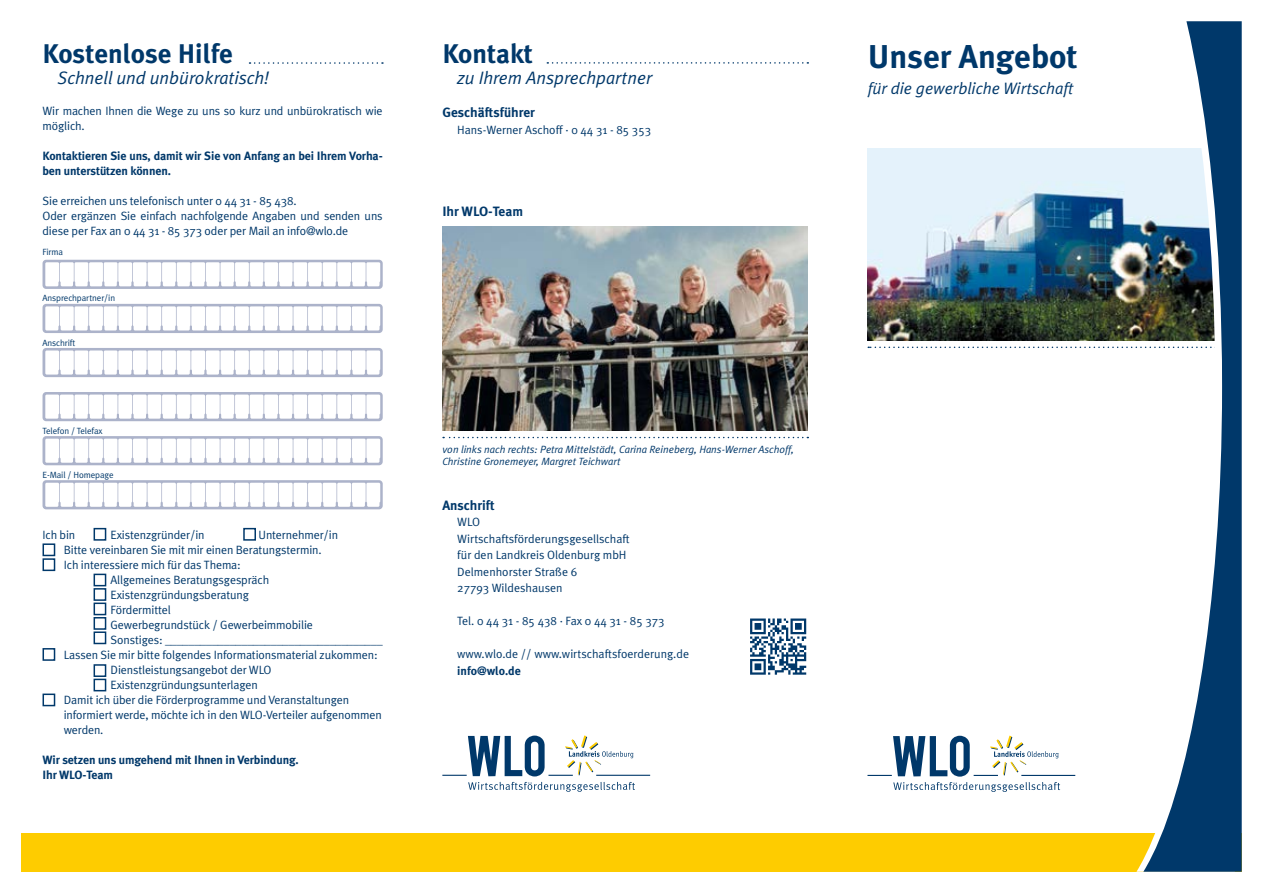
<style>
.page{position:relative;width:1263px;height:893px;background:#fff}
.page>*{position:absolute;margin:0;border:0;box-sizing:border-box;transform-origin:0 0}
.t1{font:700 33px "Meta Plus";color:#00386a}
.t2{font:700 27px "Meta Plus";color:#00386a}
.t3{font:italic 18px "Meta Plus Normal";color:#00386a}
.t4{font:italic 16.5px "Meta Plus Normal";color:#00386a}
.t5{font:700 13.5px "Meta Plus";color:#00386a}
.t6{font:12px/16.5px "Meta Plus Normal";letter-spacing:-.01em;color:#00386a}
.t7{font:700 12px/15px "Meta Plus";letter-spacing:-.01em;color:#00386a}
.t8{font:italic 10.5px/12.6px "Meta Plus Normal";color:#00386a}
.t9{font:9px "Meta Plus Normal";letter-spacing:-.01em;color:#00386a}
</style>
<div class="page">
<div style="left:21px;top:833px;width:1221px;height:39px;background:#fecc00"></div>
<img style="left:867px;top:149px;width:269px;height:191px">
<svg style="left:867px;top:736px;width:193px;height:56px"></svg>
<hr style="left:1021px;top:775px;width:54px;height:1px;background:#00386a">
<svg style="left:868px;top:347px;width:268px;height:1px"></svg>
<svg style="left:1136px;top:148px;width:7px;height:724px"></svg>
<svg style="left:1143px;top:21px;width:99px;height:851px"></svg>
<svg style="left:249px;top:62px;width:134px;height:2px"></svg>
<svg style="left:43px;top:260px;width:340px;height:29px"></svg>
<svg style="left:43px;top:304px;width:340px;height:29px"></svg>
<svg style="left:43px;top:348px;width:340px;height:29px"></svg>
<svg style="left:43px;top:392px;width:340px;height:29px"></svg>
<svg style="left:43px;top:436px;width:340px;height:29px"></svg>
<svg style="left:43px;top:480px;width:340px;height:29px"></svg>
<div style="left:43px;top:693px;width:12px;height:13px;border:2px solid #00386a"></div>
<div style="left:94px;top:664px;width:12px;height:13px;border:2px solid #00386a"></div>
<div style="left:94px;top:679px;width:12px;height:12px;border:2px solid #00386a"></div>
<div style="left:43px;top:543px;width:12px;height:13px;border:2px solid #00386a"></div>
<div style="left:94px;top:631px;width:12px;height:13px;border:2px solid #00386a"></div>
<div style="left:94px;top:574px;width:12px;height:12px;border:2px solid #00386a"></div>
<div style="left:94px;top:588px;width:12px;height:13px;border:2px solid #00386a"></div>
<div style="left:94px;top:603px;width:12px;height:12px;border:2px solid #00386a"></div>
<div style="left:94px;top:617px;width:12px;height:13px;border:2px solid #00386a"></div>
<div style="left:94px;top:528px;width:12px;height:13px;border:2px solid #00386a"></div>
<div style="left:243px;top:528px;width:13px;height:13px;border:2px solid #00386a"></div>
<svg style="left:468px;top:782px;width:167px;height:10px"></svg>
<svg style="left:442px;top:735px;width:191px;height:41px"></svg>
<hr style="left:596px;top:775px;width:54px;height:1px;background:#00386a">
<svg style="left:443px;top:437px;width:365px;height:1px"></svg>
<svg style="left:750px;top:618px;width:56px;height:57px"></svg>
<svg style="left:547px;top:62px;width:261px;height:2px"></svg>
<img style="left:442px;top:226px;width:366px;height:204px">
<div style="left:43px;top:558px;width:12px;height:13px;border:2px solid #00386a"></div>
<div style="left:43px;top:648px;width:12px;height:13px;border:2px solid #00386a"></div>
<h2 class="t2" style="left:43px;top:38px;width:192px">Kostenlose Hilfe</h2>
<h3 class="t3" style="left:57px;top:68px;width:213px">Schnell und unbürokratisch!</h3>
<p class="t6" style="left:43px;top:103px;width:342px;line-height:15px">Wir machen Ihnen die Wege zu uns so kurz und unbürokratisch wie möglich.</p>
<p class="t7" style="left:43px;top:148px;width:342px">Kontaktieren Sie uns, damit wir Sie von Anfang an bei Ihrem Vorha&shy;ben unterstützen können.</p>
<p class="t6" style="left:43px;top:193px;width:342px;line-height:15px">Sie erreichen uns telefonisch unter 0 44 31 - 85 438.<br>Oder ergänzen Sie einfach nachfolgende Angaben und senden uns diese per Fax an 0 44 31 - 85 373 oder per Mail an info@wlo.de</p>
<p class="t9" style="left:43px;top:247px;width:22px">Firma</p>
<p class="t9" style="left:43px;top:292px;width:74px">Ansprechpartner/in</p>
<p class="t9" style="left:43px;top:337px;width:34px">Anschrift</p>
<p class="t9" style="left:43px;top:425px;width:62px">Telefon / Telefax</p>
<p class="t9" style="left:43px;top:470px;width:73px">E-Mail / Homepage</p>
<p class="t6" style="left:43px;top:526px;width:34px">Ich bin</p>
<p class="t6" style="left:111px;top:526px;width:95px">Existenzgründer/in</p>
<p class="t6" style="left:259px;top:526px;width:81px">Unternehmer/in</p>
<p class="t6" style="left:64px;top:541px;width:259px">Bitte vereinbaren Sie mit mir einen Beratungstermin.</p>
<p class="t6" style="left:64px;top:556px;width:179px">Ich interessiere mich für das Thema:</p>
<p class="t6" style="left:111px;top:571px;width:160px">Allgemeines Beratungsgespräch</p>
<p class="t6" style="left:111px;top:586px;width:140px">Existenzgründungsberatung</p>
<p class="t6" style="left:111px;top:601px;width:62px">Fördermittel</p>
<p class="t6" style="left:111px;top:616px;width:204px">Gewerbegrundstück / Gewerbeimmobilie</p>
<p class="t6" style="left:111px;top:631px;width:274px">Sonstiges: _____________________________________</p>
<p class="t6" style="left:64px;top:646px;width:315px">Lassen Sie mir bitte folgendes Informationsmaterial zukommen:</p>
<p class="t6" style="left:111px;top:661px;width:163px">Dienstleistungsangebot der WLO</p>
<p class="t6" style="left:111px;top:676px;width:149px">Existenzgründungsunterlagen</p>
<p class="t6" style="left:64px;top:691px;width:287px">Damit ich über die Förderprogramme und Veranstaltungen</p>
<p class="t6" style="left:64px;top:706px;width:319px">informiert werde, möchte ich in den WLO-Verteiler aufgenommen</p>
<p class="t6" style="left:64px;top:721px;width:41px">werden.</p>
<p class="t7" style="left:43px;top:752px;width:258px">Wir setzen uns umgehend mit Ihnen in Verbindung.<br>Ihr WLO-Team</p>
<h2 class="t2" style="left:442px;top:38px;width:92px">Kontakt</h2>
<h3 class="t3" style="left:457px;top:68px;width:196px">zu Ihrem Ansprechpartner</h3>
<p class="t5" style="left:442px;top:105px;width:94px">Geschäftsführer</p>
<p class="t6" style="left:457px;top:121px;width:195px">Hans-Werner Aschoff · 0 44 31 - 85 353</p>
<p class="t5" style="left:442px;top:204px;width:82px">Ihr WLO-Team</p>
<p class="t8" style="left:442px;top:442px;width:353px">von links nach rechts: Petra Mittelstädt, Carina Reineberg, Hans-Werner Aschoff,<br>Christine Gronemeyer, Margret Teichwart</p>
<p class="t5" style="left:442px;top:497px;width:54px">Anschrift</p>
<p class="t6" style="left:457px;top:514px;width:174px">WLO<br>Wirtschaftsförderungsgesellschaft für den Landkreis Oldenburg mbH<br>Delmenhorster Straße 6<br>27793 Wildeshausen</p>
<p class="t6" style="left:457px;top:613px;width:209px">Tel. 0 44 31 - 85 438 · Fax 0 44 31 - 85 373</p>
<p class="t6" style="left:457px;top:646px;width:233px">www.wlo.de // www.wirtschaftsfoerderung.de</p>
<p class="t7" style="left:457px;top:663px;width:65px">info@wlo.de</p>
<h1 class="t1" style="left:868px;top:38px;width:211px">Unser Angebot</h1>
<h3 class="t4" style="left:868px;top:79px;width:207px">für die gewerbliche Wirtschaft</h3>
</div>
